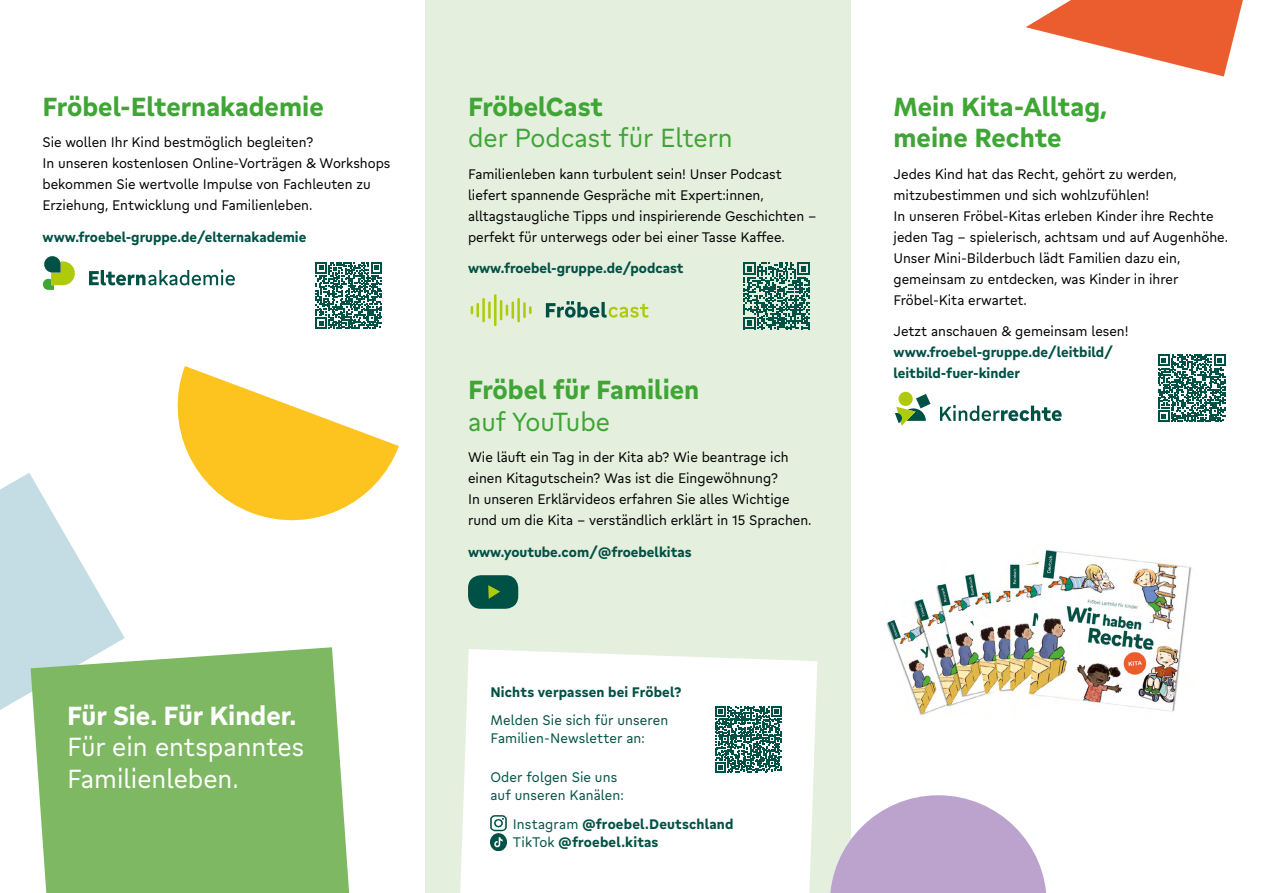
<style>
.page{position:relative;width:1268px;height:893px;background:#fff}
.page>*{position:absolute;margin:0;border:0;box-sizing:border-box;transform-origin:0 0}
.t1{font:700 25.5px "Gratimo Froebel";color:#3fa535}
.t2{font:25.5px "Gratimo Froebel";color:#fff}
.t3{font:25.5px "Gratimo Froebel";color:#3fa535}
.t4{font:700 25.5px "Gratimo Froebel";color:#fff}
.t5{font:13.5px/21px "Gratimo Froebel";color:#000}
.t6{font:700 13.5px/21px "Gratimo Froebel";color:#005145}
.t7{font:13.5px "Gratimo Froebel";letter-spacing:.01em;color:#005145}
.s1{font-weight:400}
</style>
<div class="page">
<div style="left:425px;top:0;width:425px;height:893px;background:#e5efde"></div>
<svg style="left:177px;top:366px;width:222px;height:155px"></svg>
<svg style="left:940px;top:405px;width:121px;height:16px"></svg>
<div style="left:898px;top:392px;width:14px;height:14px;background:#afca0b;border-radius:50%"></div>
<svg style="left:895px;top:394px;width:35px;height:32px"></svg>
<svg style="left:89px;top:269px;width:146px;height:16px"></svg>
<svg style="left:43px;top:256px;width:32px;height:34px"></svg>
<svg style="left:470px;top:306px;width:3px;height:8px"></svg>
<hr style="left:500px;top:300px;width:2px;height:20px;background:#afca0b">
<hr style="left:511px;top:301px;width:3px;height:18px;background:#afca0b">
<hr style="left:476px;top:303px;width:3px;height:14px;background:#afca0b">
<svg style="left:523px;top:302px;width:8px;height:16px"></svg>
<hr style="left:494px;top:294px;width:2px;height:32px;background:#afca0b">
<hr style="left:482px;top:298px;width:3px;height:24px;background:#afca0b">
<hr style="left:517px;top:298px;width:3px;height:24px;background:#afca0b">
<svg style="left:505px;top:305px;width:3px;height:11px"></svg>
<svg style="left:488px;top:301px;width:2px;height:18px"></svg>
<svg style="left:545px;top:301px;width:103px;height:17px"></svg>
<div style="left:468px;top:575px;width:50px;height:34px;background:#005145;border-radius:13px"></div>
<svg style="left:488px;top:585px;width:12px;height:14px"></svg>
<img style="left:886px;top:550px;width:306px;height:166px">
<svg style="left:1026px;top:0;width:216px;height:77px"></svg>
<svg style="left:0;top:473px;width:125px;height:237px"></svg>
<svg style="left:31px;top:647px;width:318px;height:246px;background:#88bd70"></svg>
<svg style="left:315px;top:262px;width:67px;height:67px"></svg>
<svg style="left:743px;top:262px;width:66px;height:67px"></svg>
<svg style="left:1158px;top:355px;width:66px;height:67px"></svg>
<div style="left:460px;top:649px;width:357px;height:244px;background:#fff"></div>
<svg style="left:830px;top:795px;width:216px;height:98px"></svg>
<img style="left:490px;top:814px;width:17px;height:18px">
<img style="left:490px;top:834px;width:16px;height:16px">
<svg style="left:715px;top:706px;width:66px;height:66px;background:#538a81"></svg>
<p class="t1" style="left:43px;top:85px;width:283px">Fröbel-Elternakademie</p>
<p class="t5" style="left:43px;top:130px;width:272px">Sie wollen Ihr Kind bestmöglich begleiten?</p>
<p class="t5" style="left:43px;top:151px;width:349px">In unseren kostenlosen Online-Vorträgen &amp; Workshops</p>
<p class="t5" style="left:43px;top:172px;width:330px">bekommen Sie wertvolle Impulse von Fachleuten zu</p>
<p class="t5" style="left:43px;top:193px;width:271px">Erziehung, Entwicklung und Familienleben.</p>
<p class="t6" style="left:43px;top:225px;width:265px">www.froebel-gruppe.de/elternakademie</p>
<p class="t4" style="left:67px;top:694px;width:231px">Für Sie. Für Kinder.</p>
<p class="t2" style="left:67px;top:726px;width:238px">Für ein entspanntes</p>
<p class="t2" style="left:67px;top:757px;width:173px">Familienleben.</p>
<p class="t1" style="left:468px;top:85px;width:137px">FröbelCast</p>
<p class="t3" style="left:468px;top:117px;width:266px">der Podcast für Eltern</p>
<p class="t5" style="left:468px;top:162px;width:315px">Familienleben kann turbulent sein! Unser Podcast</p>
<p class="t5" style="left:468px;top:183px;width:297px">liefert spannende Gespräche mit Expert:innen,</p>
<p class="t5" style="left:468px;top:204px;width:350px">alltagstaugliche Tipps und inspirierende Geschichten – perfekt für unterwegs oder bei einer Tasse Kaffee.</p>
<p class="t6" style="left:468px;top:256px;width:217px">www.froebel-gruppe.de/podcast</p>
<p class="t1" style="left:468px;top:369px;width:233px">Fröbel für Familien</p>
<p class="t3" style="left:468px;top:400px;width:143px">auf YouTube</p>
<p class="t5" style="left:468px;top:445px;width:322px">Wie läuft ein Tag in der Kita ab? Wie beantrage ich einen Kitagutschein? Was ist die Eingewöhnung?</p>
<p class="t5" style="left:468px;top:487px;width:345px">In unseren Erklärvideos erfahren Sie alles Wichtige rund um die Kita – verständlich erklärt in 15 Sprachen.</p>
<p class="t6" style="left:468px;top:540px;width:225px">www.youtube.com/@froebelkitas</p>
<p class="t6" style="left:490px;top:680px;width:192px">Nichts verpassen bei Fröbel?</p>
<p class="t7" style="left:490px;top:709px;width:179px">Melden Sie sich für unseren</p>
<p class="t7" style="left:490px;top:727px;width:156px">Familien-Newsletter an:</p>
<p class="t7" style="left:490px;top:766px;width:128px">Oder folgen Sie uns</p>
<p class="t7" style="left:490px;top:784px;width:135px">auf unseren Kanälen:</p>
<p class="t6" style="left:513px;top:812px;width:222px"><span class="s1">Instagram</span> @froebel.Deutschland</p>
<p class="t6" style="left:513px;top:830px;width:147px"><span class="s1">TikTok</span> @froebel.kitas</p>
<p class="t1" style="left:893px;top:85px;width:215px">Mein Kita-Alltag,</p>
<p class="t1" style="left:893px;top:117px;width:169px">meine Rechte</p>
<p class="t5" style="left:893px;top:162px;width:285px">Jedes Kind hat das Recht, gehört zu werden,</p>
<p class="t5" style="left:893px;top:183px;width:257px">mitzubestimmen und sich wohlzufühlen!</p>
<p class="t5" style="left:893px;top:204px;width:336px">In unseren Fröbel-Kitas erleben Kinder ihre Rechte jeden Tag – spielerisch, achtsam und auf Augenhöhe.<br>Unser Mini-Bilderbuch lädt Familien dazu ein,</p>
<p class="t5" style="left:893px;top:267px;width:286px">gemeinsam zu entdecken, was Kinder in ihrer</p>
<p class="t5" style="left:893px;top:288px;width:135px">Fröbel-Kita erwartet.</p>
<p class="t5" style="left:893px;top:319px;width:236px">Jetzt anschauen &amp; gemeinsam lesen!</p>
<p class="t6" style="left:893px;top:340px;width:221px">www.froebel-gruppe.de/leitbild/ leitbild-fuer-kinder</p>
</div>
